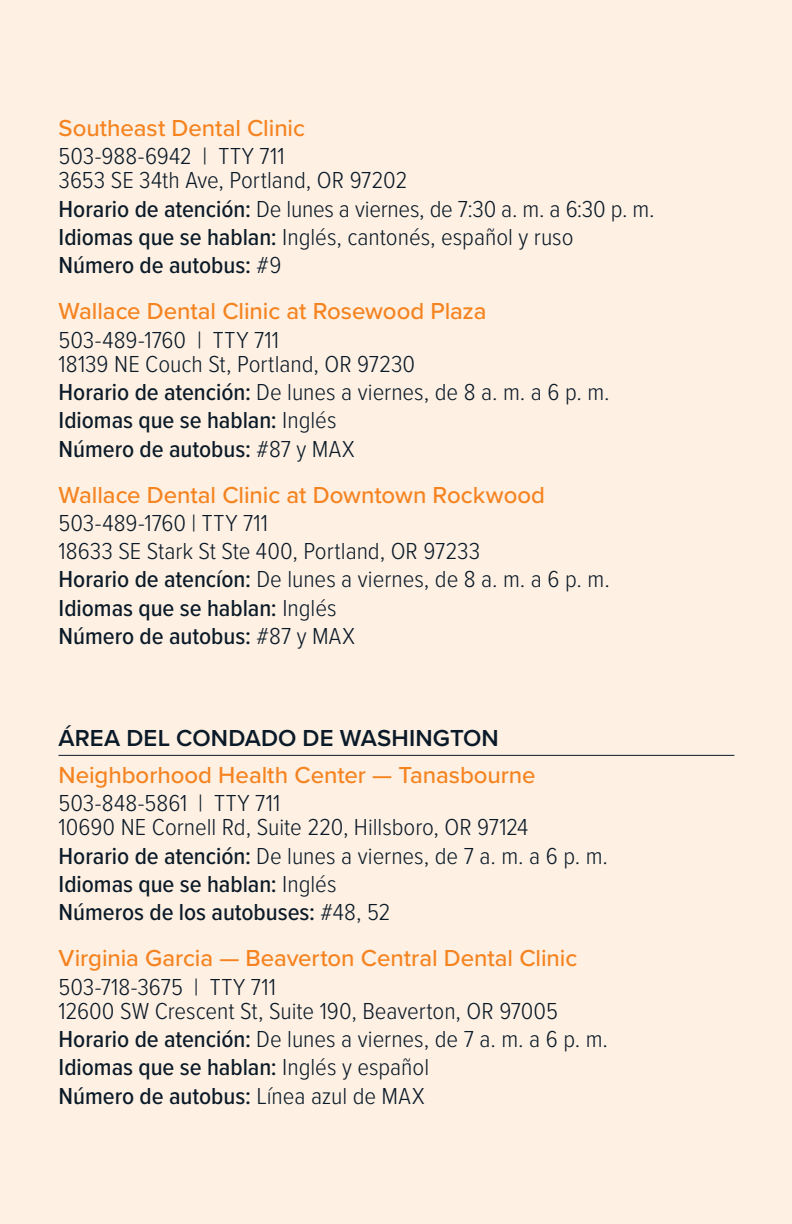
<style>
.page{position:relative;width:792px;height:1224px;background:#fef0e2}
.page>*{position:absolute;margin:0;border:0;box-sizing:border-box;transform-origin:0 0}
.new_clinic_address_i{font:300 24px/24px "Proxima Nova Cond";color:#0a1a29;scale:1.05 1}
.new_clinic_address_i-2{font:500 24px "Proxima Nova Cond";color:#0a1a29;scale:1.05 1}
.clinic{font:500 24px "Proxima Nova";letter-spacing:-.005em;color:#f58320}
.clinic-less_space{font:500 24px "Proxima Nova";letter-spacing:-.005em;color:#f58320}
.county{font:600 24px "Proxima Nova";letter-spacing:.005em;color:#0a1a29}
.s1{font-weight:500}
.s2{font-weight:300}
</style>
<div class="page">
<hr style="left:58px;top:755px;width:676px;height:1px;background:#0a1a29">
<p class="clinic" style="left:58px;top:110px;width:248px">Southeast Dental Clinic</p>
<p class="new_clinic_address_i" style="left:58px;top:143px;width:334px">503-988-6942 | TTY 711<br>3653 SE 34th Ave, Portland, OR 97202</p>
<p class="new_clinic_address_i" style="left:58px;top:195px;width:569px"><span class="s1">Horario de atención:</span> De lunes a viernes, de 7:30 a. m. a 6:30 p. m.</p>
<p class="new_clinic_address_i" style="left:58px;top:224px;width:492px"><span class="s1">Idiomas que se hablan:</span> Inglés, cantonés, español y ruso</p>
<p class="new_clinic_address_i-2" style="left:58px;top:248px;width:214px">Número de autobus: <span class="s2">#9</span></p>
<p class="clinic" style="left:58px;top:293px;width:429px">Wallace Dental Clinic at Rosewood Plaza</p>
<p class="new_clinic_address_i" style="left:58px;top:326px;width:341px">503-489-1760 | TTY 711<br>18139 NE Couch St, Portland, OR 97230</p>
<p class="new_clinic_address_i" style="left:58px;top:379px;width:527px"><span class="s1">Horario de atención:</span> De lunes a viernes, de 8 a. m. a 6 p. m.</p>
<p class="new_clinic_address_i-2" style="left:58px;top:403px;width:266px">Idiomas que se hablan: <span class="s2">Inglés</span></p>
<p class="new_clinic_address_i-2" style="left:58px;top:431px;width:284px">Número de autobus: <span class="s2">#87 y MAX</span></p>
<p class="clinic" style="left:58px;top:477px;width:488px">Wallace Dental Clinic at Downtown Rockwood</p>
<p class="new_clinic_address_i" style="left:58px;top:510px;width:201px">503-489-1760 | TTY 711</p>
<p class="new_clinic_address_i" style="left:58px;top:538px;width:403px">18633 SE Stark St Ste 400, Portland, OR 97233</p>
<p class="new_clinic_address_i" style="left:58px;top:566px;width:527px"><span class="s1">Horario de atencíon:</span> De lunes a viernes, de 8 a. m. a 6 p. m.</p>
<p class="new_clinic_address_i-2" style="left:58px;top:590px;width:266px">Idiomas que se hablan: <span class="s2">Inglés</span></p>
<p class="new_clinic_address_i-2" style="left:58px;top:618px;width:284px">Número de autobus: <span class="s2">#87 y MAX</span></p>
<p class="county" style="left:58px;top:720px;width:442px">ÁREA DEL CONDADO DE WASHINGTON</p>
<p class="clinic-less_space" style="left:58px;top:757px;width:479px">Neighborhood Health Center — Tanasbourne</p>
<p class="new_clinic_address_i" style="left:58px;top:790px;width:449px">503-848-5861 | TTY 711<br>10690 NE Cornell Rd, Suite 220, Hillsboro, OR 97124</p>
<p class="new_clinic_address_i" style="left:58px;top:843px;width:525px"><span class="s1">Horario de atención:</span> De lunes a viernes, de 7 a. m. a 6 p. m.</p>
<p class="new_clinic_address_i-2" style="left:58px;top:866px;width:266px">Idiomas que se hablan: <span class="s2">Inglés</span></p>
<p class="new_clinic_address_i-2" style="left:58px;top:895px;width:318px">Números de los autobuses: <span class="s2">#48, 52</span></p>
<p class="clinic" style="left:58px;top:941px;width:520px">Virginia Garcia — Beaverton Central Dental Clinic</p>
<p class="new_clinic_address_i" style="left:58px;top:973px;width:477px">503-718-3675 | TTY 711<br>12600 SW Crescent St, Suite 190, Beaverton, OR 97005</p>
<p class="new_clinic_address_i" style="left:58px;top:1026px;width:525px"><span class="s1">Horario de atención:</span> De lunes a viernes, de 7 a. m. a 6 p. m.</p>
<p class="new_clinic_address_i-2" style="left:58px;top:1050px;width:355px">Idiomas que se hablan: <span class="s2">Inglés y español</span></p>
<p class="new_clinic_address_i-2" style="left:58px;top:1078px;width:350px">Número de autobus: <span class="s2">Línea azul de MAX</span></p>
</div>
